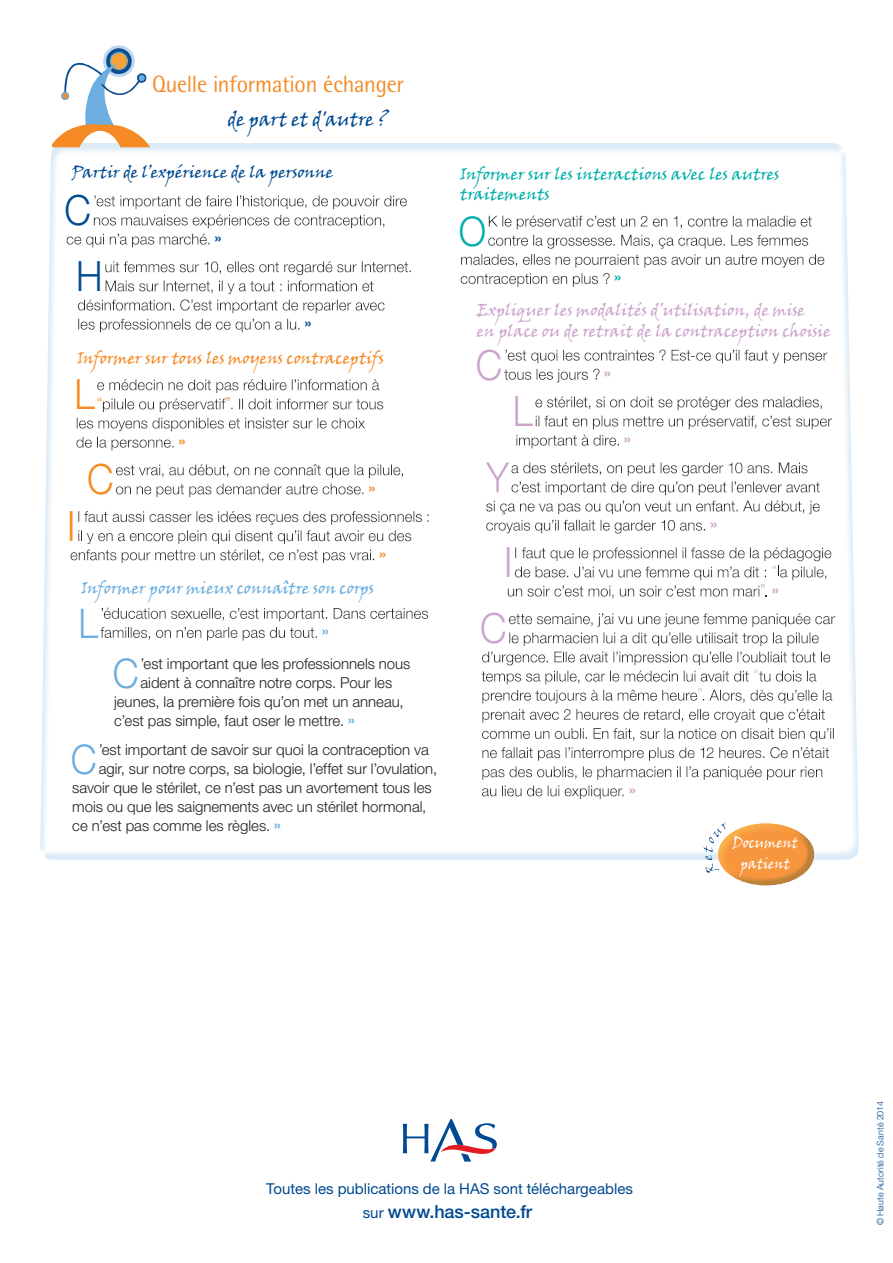
<style>
.page{position:relative;width:893px;height:1263px;background:#fff}
.page>*{position:absolute;margin:0;border:0;box-sizing:border-box;transform-origin:0 0}
.t1{font:300 41.85px "Helvetica Neue LT Std";color:#cda3cc;scale:.9 1}
.t2{font:300 41.85px "Helvetica Neue LT Std";color:#f68a24;scale:.9 1}
.t3{font:300 41.85px "Helvetica Neue LT Std";color:#004a91;scale:.9 1}
.t4{font:300 40.95px "Helvetica Neue LT Std";color:#6caedf;scale:.9 1}
.t5{font:300 40.95px "Helvetica Neue LT Std";color:#00afaa;scale:.9 1}
.t6{font:23.7px "Rotis Semi Sans Std";letter-spacing:-.01em;color:#f68a24;scale:.95 1}
.t7{font:19.65px "Viner Hand ITC";letter-spacing:-.005em;color:#004a91;scale:.95 1}
.t8{font:500 18px "Helvetica Neue LT Std";color:#004a91}
.t9{font:16.5px/20.2px "Viner Hand ITC";letter-spacing:-.01em;color:#cda3cc}
.t10{font:16.5px/20.2px "Viner Hand ITC";letter-spacing:-.005em;color:#00afaa}
.t11{font:16.5px "Viner Hand ITC";letter-spacing:-.005em;color:#f68a24}
.t12{font:16.5px "Viner Hand ITC";letter-spacing:-.005em;color:#6caedf}
.t13{font:16.5px "Viner Hand ITC";color:#004a91}
.t14{font:300 15px "Helvetica Neue LT Std";color:#231f20}
.t15{font:15px "Helvetica Neue LT Std";color:#004a91}
.t16{font:700 15px "Helvetica Neue LT Std";color:#cda3cc}
.t17{font:700 15px "Helvetica Neue LT Std";color:#f68a24}
.t18{font:700 15px "Helvetica Neue LT Std";color:#004a91}
.t19{font:300 15px "Helvetica Neue LT Std";color:#f68a24}
.t20{font:300 15px "Helvetica Neue LT Std";color:#cda3cc}
.t21{font:700 15px "Helvetica Neue LT Std";color:#6caedf}
.t22{font:700 15px "Helvetica Neue LT Std";color:#00afaa}
.t23{font:14.7px/20.5px "Viner Hand ITC";letter-spacing:.005em;color:#fff;text-align:center;scale:.95 1}
.t24{font:300 9px "Helvetica Neue LT Std";letter-spacing:.015em;color:#004a91}
.s1{font-weight:700;color:#6caedf}
.s2{font-weight:700}
.s3{font-weight:400;font-size:15px}
</style>
<div class="page">
<div style="left:39px;top:143px;width:822px;height:717px;background:#6caedf;opacity:.25"></div>
<svg style="left:403px;top:1119px;width:94px;height:42px"></svg>
<div style="left:695px;top:814px;width:108px;height:68px;background:#f68a24;opacity:.7"></div>
<div style="left:700px;top:815px;width:123px;height:79px;background:#6caedf;opacity:.42"></div>
<svg style="left:52px;top:45px;width:98px;height:102px"></svg>
<svg style="left:703px;top:821px;width:26px;height:55px"></svg>
<h3 class="t6" style="left:152px;top:70px;width:267px">Quelle information échanger</h3>
<h3 class="t7" style="left:228px;top:107px;width:171px">de part et d'autre ?</h3>
<p class="t13" style="left:72px;top:162px;width:263px">Partir de l’expérience de la personne</p>
<h1 class="t3" style="left:65px;top:185px;width:31px">C</h1>
<p class="t18" style="left:215px;top:228px;width:8px">»</p>
<h1 class="t3" style="left:76px;top:251px;width:31px">H</h1>
<p class="t18" style="left:305px;top:313px;width:8px">»</p>
<p class="t11" style="left:77px;top:347px;width:308px">Informer sur tous les moyens contraceptifs</p>
<h1 class="t2" style="left:75px;top:369px;width:24px">L</h1>
<p class="t19" style="left:97px;top:393px;width:7px">“</p>
<p class="t19" style="left:226px;top:393px;width:7px">”</p>
<p class="t17" style="left:179px;top:431px;width:8px">»</p>
<h1 class="t2" style="left:87px;top:454px;width:31px">C</h1>
<p class="t17" style="left:369px;top:478px;width:8px">»</p>
<h1 class="t2" style="left:67px;top:501px;width:11px">I</h1>
<p class="t17" style="left:380px;top:544px;width:8px">»</p>
<p class="t12" style="left:81px;top:578px;width:294px">Informer pour mieux connaître son corps</p>
<h2 class="t4" style="left:79px;top:598px;width:23px">L</h2>
<p class="t21" style="left:322px;top:622px;width:8px">»</p>
<h2 class="t4" style="left:113px;top:648px;width:30px">C</h2>
<p class="t14" style="left:140px;top:654px;width:271px">’est important que les professionnels nous</p>
<p class="t14" style="left:140px;top:673px;width:253px">aident à connaître notre corps. Pour les</p>
<p class="t14" style="left:114px;top:693px;width:291px">jeunes, la première fois qu’on met un anneau,</p>
<p class="t14" style="left:114px;top:712px;width:242px">c’est pas simple, faut oser le mettre. <span class="s1">»</span></p>
<h2 class="t4" style="left:71px;top:734px;width:30px">C</h2>
<p class="t14" style="left:99px;top:740px;width:332px">’est important de savoir sur quoi la contraception va</p>
<p class="t14" style="left:99px;top:760px;width:340px">agir, sur notre corps, sa biologie, l’effet sur l’ovulation,</p>
<p class="t14" style="left:72px;top:779px;width:361px">savoir que le stérilet, ce n’est pas un avortement tous les</p>
<p class="t14" style="left:72px;top:798px;width:356px">mois ou que les saignements avec un stérilet hormonal,</p>
<p class="t14" style="left:72px;top:817px;width:210px">ce n’est pas comme les règles. <span class="s1">»</span></p>
<p class="t10" style="left:460px;top:163px;width:321px">Informer sur les interactions avec les autres traitements</p>
<h2 class="t5" style="left:459px;top:206px;width:32px">O</h2>
<p class="t22" style="left:614px;top:268px;width:8px">»</p>
<p class="t9" style="left:477px;top:300px;width:355px">Expliquer les modalités d’utilisation, de mise<br>en place ou de retrait de la contraception choisie</p>
<h1 class="t1" style="left:476px;top:339px;width:31px">C</h1>
<p class="t16" style="left:604px;top:363px;width:8px">»</p>
<h1 class="t1" style="left:513px;top:386px;width:24px">L</h1>
<h1 class="t1" style="left:504px;top:537px;width:11px">I</h1>
<h1 class="t1" style="left:480px;top:603px;width:31px">C</h1>
<p class="t16" style="left:624px;top:429px;width:8px">»</p>
<p class="t16" style="left:710px;top:514px;width:8px">»</p>
<p class="t20" style="left:760px;top:580px;width:20px">” <span class="s2">»</span></p>
<p class="t16" style="left:629px;top:780px;width:8px">»</p>
<p class="t23" style="left:733px;top:832px;width:71px">Document patient</p>
<p class="t15" style="left:266px;top:1180px;width:368px">Toutes les publications de la HAS sont téléchargeables</p>
<p class="t8" style="left:363px;top:1201px;width:171px"><span class="s3">sur</span> www.has-sante.fr</p>
<p class="t24" style="left:875px;top:1225px;width:125px;rotate:-90deg">© Haute Autorité de Santé 2014</p>
</div>
